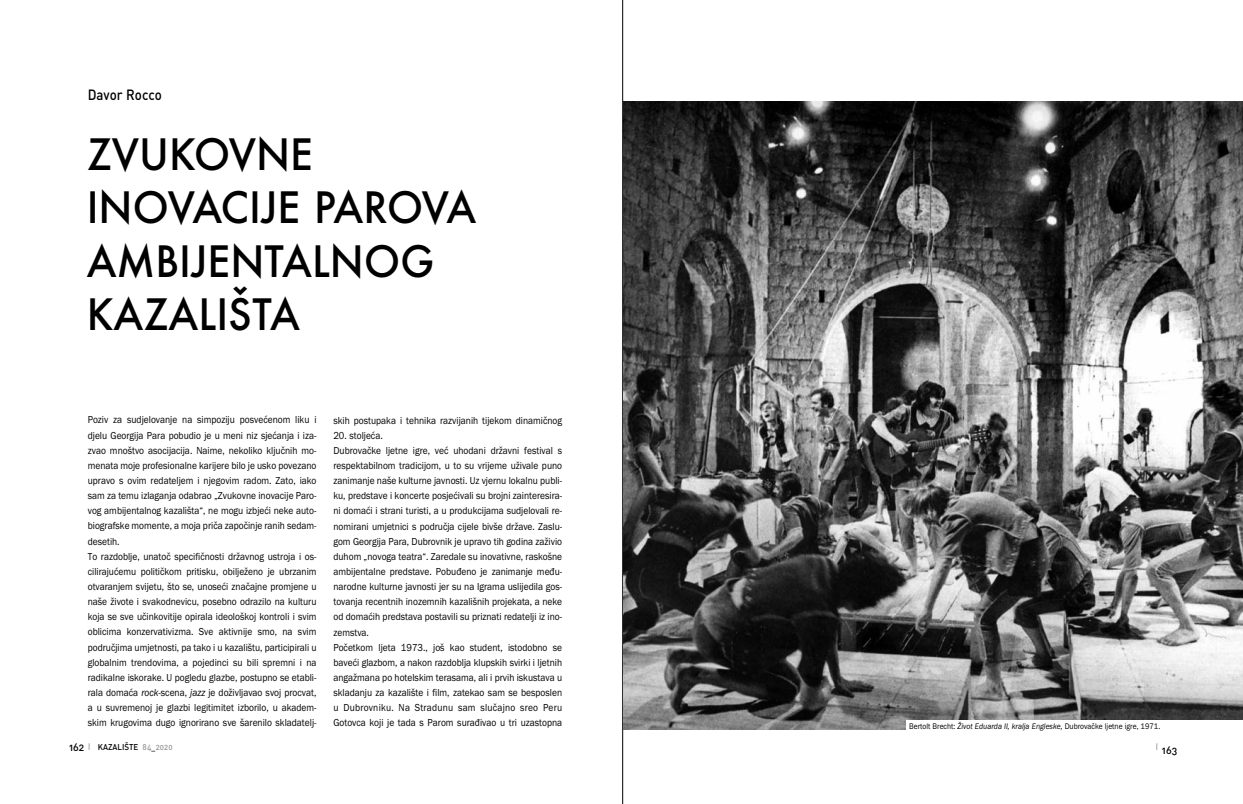
<style>
.page{position:relative;width:1243px;height:804px;background:#fff}
.page>*{position:absolute;margin:0;border:0;box-sizing:border-box;transform-origin:0 0}
.t1{font:500 42px/53.6px "Futura";color:#000;scale:.96 1}
.t2{font:14.7px "DIN Medium Rounded";color:#000;scale:.9 1}
.t3{font:10.5px/15.1px "Franklin Gothic";color:#000;scale:.9 1}
.t4{font:10.5px "DIN Medium Rounded";color:#000}
.t5{font:8.4px "Franklin Gothic";color:#000;scale:.9 1}
.t6{font:8.4px "DIN Medium Rounded";color:#000;scale:.95 1}
.s1{font-style:italic}
.s2{font-size:10.5px}
.s3{font-size:9.45px;color:#969696}
.s4{color:#999}
</style>
<div class="page">
<hr style="left:622px;top:0;width:1px;height:803px;background:#000">
<img style="left:623px;top:101px;width:620px;height:628px">
<div style="left:905px;top:719px;width:338px;height:16px;background:#fff"></div>
<h2 class="t2" style="left:88px;top:89px;width:84px">Davor Rocco</h2>
<h1 class="t1" style="left:87px;top:131px;width:407px">ZVUKOVNE<br>INOVACIJE PAROVA<br>AMBIJENTALNOG<br>KAZALIŠTA</h1>
<p class="t3" style="left:88px;top:413px;width:256px">Poziv za sudjelovanje na simpoziju posvećenom liku i djelu Georgija Para pobudio je u meni niz sjećanja i iza - zvao mnoštvo asocijacija. Naime, nekoliko ključnih mo - menata moje profesionalne karijere bilo je usko povezano upravo s ovim redateljem i njegovim radom. Zato, iako sam za temu izlaganja odabrao „Zvukovne inovacije Paro - vog ambijentalnog kazališta“, ne mogu izbjeći neke auto&shy;biografske momente, a moja priča započinje ranih sedam&shy;desetih.<br>To razdoblje, unatoč specifičnosti državnog ustroja i os - cilirajućemu političkom pritisku, obilježeno je ubrzanim otva ranjem svijetu, što se, unoseći značajne promjene u naše živote i svakodnevicu, posebno odrazilo na kulturu koja se sve učinkovitije opirala ideološkoj kontroli i svim oblicima konzervativizma. Sve aktivnije smo, na svim područjima umjetnosti, pa tako i u kazalištu, participirali u globalnim trendovima, a pojedinci su bili spremni i na radikalne iskorake. U pogledu glazbe, postupno se etabli&shy;rala domaća <span class="s1">rock</span>-scena, <span class="s1">jazz</span> je doživljavao svoj procvat, a u suvremenoj je glazbi legitimitet izborilo, u akadem&shy;skim krugovima dugo ignorirano sve šarenilo skladatelj-</p>
<p class="t3" style="left:333px;top:413px;width:256px">skih postupaka i tehnika razvijanih tijekom dinamičnog</p>
<p class="t3" style="left:333px;top:428px;width:256px">20. stoljeća.<br>Dubrovačke ljetne igre, već uhodani državni festival s respektabilnom tradicijom, u to su vrijeme uživale puno zanimanje naše kulturne javnosti. Uz vjernu lokalnu publi&shy;ku, predstave i koncerte posjećivali su brojni zainteresira&shy;ni domaći i strani turisti, a u produkcijama sudjelovali re - nomirani umjetnici s područja cijele bivše države. Zaslu - gom Georgija Para, Dubrovnik je upravo tih godina zaživio duhom „novoga teatra“. Zaredale su inovativne, raskošne ambijentalne predstave. Pobuđeno je zanimanje među&shy;narodne kulturne javnosti jer su na Igrama uslijedila gos - tovanja recentnih inozemnih kazališnih projekata, a neke od domaćih predstava postavili su priznati redatelji iz ino&shy;zemstva.<br>Početkom ljeta 1973., još kao student, istodobno se baveći glazbom, a nakon razdoblja klupskih svirki i ljetnih angažmana po hotelskim terasama, ali i prvih iskustava u skladanju za kazalište i film, zatekao sam se besposlen u Dubrovniku. Na Stradunu sam slučajno sreo Peru Gotovca koji je tada s Parom surađivao u tri uzastopna</p>
<p class="t6" style="left:69px;top:743px;width:111px"><span class="s2">162</span> <span class="s3">I</span> KAZALIŠTE <span class="s4">84</span>_<span class="s4">2020</span></p>
<p class="t5" style="left:909px;top:722px;width:280px">Bertolt Brecht: <span class="s1">Život Eduarda II, kralja Engleske,</span> Dubrovačke ljetne igre, 1971.</p>
<p class="t4" style="left:1156px;top:746px;width:23px"><sup>I</sup> 163</p>
</div>
